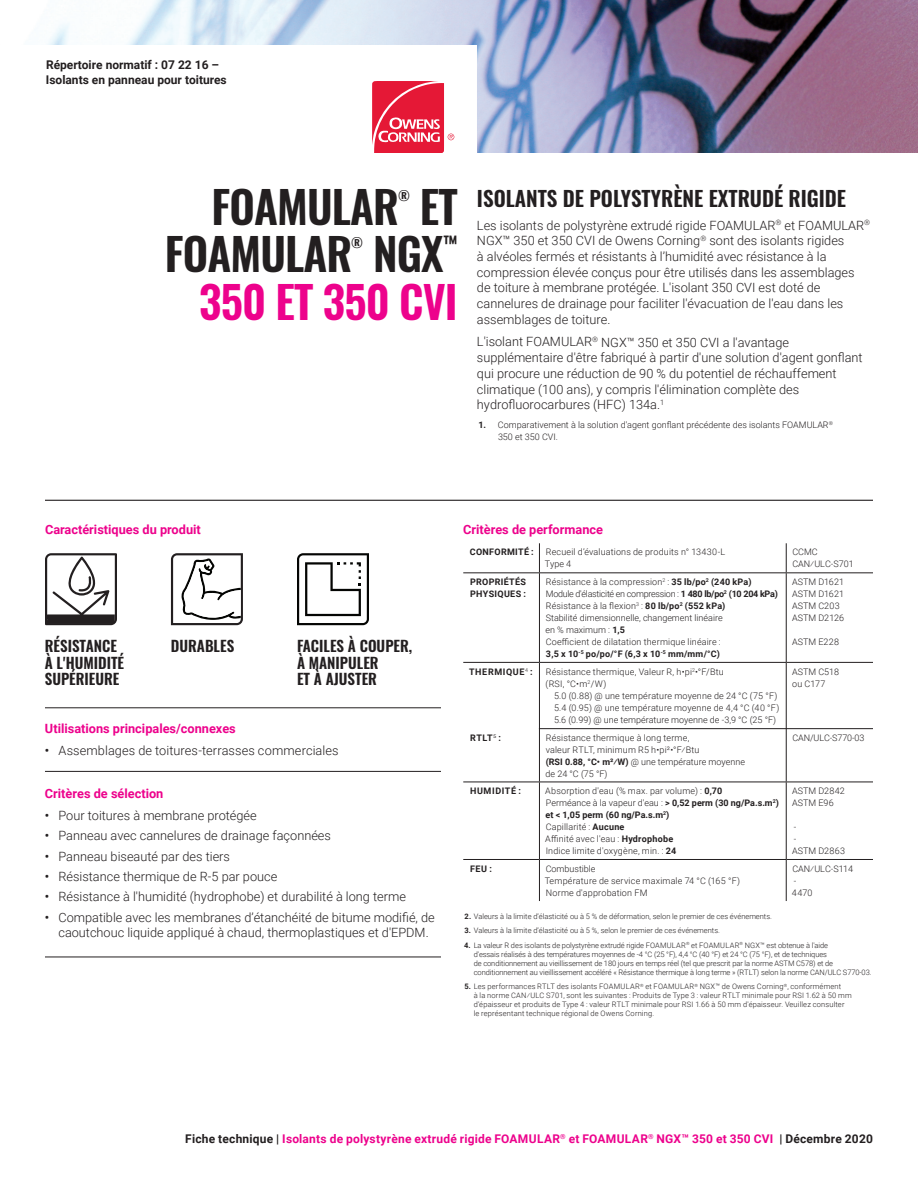
<style>
.page{position:relative;width:918px;height:1188px;background:#fff}
.page>*{position:absolute;margin:0;border:0;box-sizing:border-box;transform-origin:0 0}
.t1{font:600 44.4px "Oswald";letter-spacing:-.02em;color:#231f20}
.t2{font:600 44.4px "Oswald";letter-spacing:-.02em;color:#ed028c}
.t3{font:600 21px "Oswald";color:#231f20}
.t4{font:600 17.7px "Oswald";color:#231f20}
.t5{font:600 15px/16.5px "Oswald";color:#231f20}
.t6{font:600 13.35px "Oswald";color:#231f20}
.t7{font:300 12.75px/15.8px "Roboto";color:#231f20}
.t8{font:700 12.75px "Roboto";color:#ed028c}
.t9{font:700 12px "Roboto";letter-spacing:.02em;color:#ed028c}
.t10{font:700 12px/15px "Roboto";color:#231f20}
.t11{font:300 9px/12px "Roboto";letter-spacing:.01em;color:#231f20}
.t12{font:700 9px/12px "Roboto";letter-spacing:.035em;color:#231f20}
.t13{font:300 9px "Roboto";letter-spacing:-.01em;color:#231f20}
.t14{font:700 9px "Roboto";letter-spacing:.07em;color:#231f20}
.t15{font:700 9px "Roboto";letter-spacing:.065em;color:#231f20}
.t16{font:300 7.5px/9px "Roboto";color:#231f20}
.t17{font:300 7.5px/9px "Roboto";letter-spacing:.02em;color:#231f20}
.s1{font-weight:700}
.s2{font-weight:500}
.s3{font-weight:300}
.s4{color:#231f20}
</style>
<div class="page">
<hr style="left:45px;top:500px;width:828px;height:1px;background:#231f20">
<hr style="left:45px;top:707px;width:396px;height:1px;background:#231f20">
<hr style="left:45px;top:771px;width:396px;height:1px;background:#231f20">
<hr style="left:45px;top:957px;width:396px;height:1px;background:#231f20">
<img style="left:47px;top:0;width:871px;height:153px">
<svg style="left:45px;top:553px;width:72px;height:72px"></svg>
<svg style="left:171px;top:553px;width:72px;height:72px"></svg>
<svg style="left:297px;top:553px;width:72px;height:72px"></svg>
<svg style="left:539px;top:543px;width:1px;height:29px"></svg>
<svg style="left:786px;top:543px;width:1px;height:29px"></svg>
<hr style="left:463px;top:572px;width:76px;height:1px;background:#231f20">
<hr style="left:786px;top:572px;width:87px;height:1px;background:#231f20">
<hr style="left:463px;top:662px;width:76px;height:1px;background:#231f20">
<hr style="left:786px;top:662px;width:87px;height:1px;background:#231f20">
<hr style="left:463px;top:782px;width:76px;height:1px;background:#231f20">
<hr style="left:539px;top:782px;width:247px;height:1px;background:#231f20">
<hr style="left:539px;top:782px;width:1px;height:77px;background:#231f20">
<hr style="left:786px;top:782px;width:87px;height:1px;background:#231f20">
<hr style="left:786px;top:782px;width:1px;height:77px;background:#231f20">
<hr style="left:463px;top:859px;width:76px;height:1px;background:#231f20">
<hr style="left:539px;top:859px;width:247px;height:1px;background:#231f20">
<hr style="left:539px;top:860px;width:1px;height:41px;background:#231f20">
<hr style="left:786px;top:859px;width:87px;height:1px;background:#231f20">
<hr style="left:786px;top:860px;width:1px;height:41px;background:#231f20">
<hr style="left:539px;top:573px;width:1px;height:89px;background:#231f20">
<hr style="left:786px;top:573px;width:1px;height:89px;background:#231f20">
<hr style="left:539px;top:663px;width:1px;height:119px;background:#231f20">
<hr style="left:786px;top:663px;width:1px;height:119px;background:#231f20">
<hr style="left:539px;top:572px;width:247px;height:1px;background:#231f20">
<hr style="left:539px;top:662px;width:247px;height:1px;background:#231f20">
<hr style="left:539px;top:728px;width:334px;height:1px;background:#231f20">
<h3 class="t10" style="left:46px;top:57px;width:182px">Répertoire normatif : 07 22 16 –<br>Isolants en panneau pour toitures</h3>
<h1 class="t1" style="left:212px;top:184px;width:189px">FOAMULAR</h1>
<h3 class="t6" style="left:398px;top:189px;width:13px">®</h3>
<h1 class="t1" style="left:420px;top:184px;width:40px">ET</h1>
<h1 class="t1" style="left:165px;top:231px;width:189px">FOAMULAR</h1>
<h3 class="t6" style="left:351px;top:236px;width:13px">®</h3>
<h1 class="t1" style="left:373px;top:231px;width:72px">NGX</h1>
<h3 class="t4" style="left:443px;top:234px;width:16px">™</h3>
<h1 class="t2" style="left:199px;top:278px;width:260px">350 ET 350 CVI</h1>
<h2 class="t3" style="left:477px;top:187px;width:371px">ISOLANTS DE POLYSTYRÈNE EXTRUDÉ RIGIDE</h2>
<p class="t7" style="left:477px;top:217px;width:395px">Les isolants de polystyrène extrudé rigide FOAMULAR<sup>®</sup> et FOAMULAR<sup>® </sup>NGX™ 350 et 350 CVI de Owens Corning<sup>®</sup> sont des isolants rigides<br>à alvéoles fermés et résistants à l’humidité avec résistance à la compression élevée conçus pour être utilisés dans les assemblages de toiture à membrane protégée. L'isolant 350 CVI est doté de cannelures de drainage pour faciliter l'évacuation de l'eau dans les assemblages de toiture.</p>
<p class="t7" style="left:477px;top:334px;width:387px">L'isolant FOAMULAR<sup>®</sup> NGX™ 350 et 350 CVI a l'avantage supplémentaire d'être fabriqué à partir d'une solution d'agent gonflant qui procure une réduction de 90 % du potentiel de réchauffement climatique (100 ans), y compris l'élimination complète des hydrofluorocarbures (HFC) 134a.<sup>1</sup></p>
<p class="t11" style="left:498px;top:419px;width:336px;text-indent:-20px"><span class="s1">1.</span> Comparativement à la solution d'agent gonflant précédente des isolants FOAMULAR<sup>®<br></sup>350 et 350 CVI.</p>
<h3 class="t8" style="left:45px;top:521px;width:157px">Caractéristiques du produit</h3>
<h3 class="t5" style="left:45px;top:639px;width:81px">RÉSISTANCE<br>À L'HUMIDITÉ<br>SUPÉRIEURE</h3>
<h3 class="t5" style="left:297px;top:639px;width:117px">FACILES À COUPER,<br>À MANIPULER<br>ET À AJUSTER</h3>
<h3 class="t5" style="left:171px;top:639px;width:65px">DURABLES</h3>
<h3 class="t8" style="left:45px;top:719px;width:192px">Utilisations principales/connexes</h3>
<h3 class="t7" style="left:45px;top:742px;width:295px"><span class="s2">•</span> Assemblages de toitures-terrasses commerciales</h3>
<h3 class="t8" style="left:463px;top:521px;width:141px">Critères de performance</h3>
<p class="t12" style="left:470px;top:546px;width:65px">CONFORMITÉ :</p>
<p class="t11" style="left:545px;top:546px;width:182px">Recueil d’évaluations de produits n° 13430-L<br>Type 4</p>
<p class="t11" style="left:792px;top:546px;width:63px">CCMC<br>CAN/ULC-S701</p>
<p class="t12" style="left:470px;top:575px;width:58px">PROPRIÉTÉS<br>PHYSIQUES :</p>
<p class="t11" style="left:545px;top:575px;width:234px">Résistance à la compression<sup>2</sup> : <span class="s1">35 lb/po</span><sup>2</sup> <span class="s1">(240 kPa)<br></span>Module d'élasticité en compression : <span class="s1">1 480 lb/po</span><sup>2</sup> <span class="s1">(10 204 kPa)<br></span>Résistance à la flexion<sup>3</sup> : <span class="s1">80 lb/po</span><sup>2</sup> <span class="s1">(552 kPa)<br></span>Stabilité dimensionnelle, changement linéaire<br>en % maximum : <span class="s1">1,5<br></span>Coefficient de dilatation thermique linéaire :<br><span class="s1">3,5 x 10</span><sup>-5</sup> <span class="s1">po/po/°F (6,3 x 10</span><sup>-5</sup> <span class="s1">mm/mm/°C)</span></p>
<p class="t11" style="left:792px;top:575px;width:54px">ASTM D1621<br>ASTM D1621<br>ASTM C203<br>ASTM D2126</p>
<p class="t11" style="left:792px;top:635px;width:48px">ASTM E228</p>
<p class="t14" style="left:469px;top:665px;width:65px">THERMIQUE<sup>4</sup> :</p>
<p class="t12" style="left:470px;top:731px;width:33px">RTLT<span class="s3">5</span> :</p>
<p class="t11" style="left:546px;top:665px;width:180px">Résistance thermique, Valeur R, h•pi<sup>2</sup>•°F/Btu (RSI, °C•m<sup>2</sup>/W)</p>
<p class="t11" style="left:554px;top:689px;width:227px">5.0 (0.88) @ une température moyenne de 24 °C (75 °F)<br>5.4 (0.95) @ une température moyenne de 4,4 °C (40 °F)<br>5.6 (0.99) @ une température moyenne de -3,9 °C (25 °F)</p>
<p class="t11" style="left:546px;top:731px;width:201px">Résistance thermique à long terme,<br>valeur RTLT, minimum R5 h•pi2•°F/Btu<br><span class="s1">(RSI 0.88, °C• m2/W)</span> @ une température moyenne de 24 °C (75 °F)</p>
<p class="t11" style="left:792px;top:665px;width:48px">ASTM C518 ou C177</p>
<p class="t13" style="left:792px;top:731px;width:74px">CAN/ULC-S770-03</p>
<h3 class="t8" style="left:45px;top:784px;width:120px">Critères de sélection</h3>
<h3 class="t7" style="left:45px;top:807px;width:213px"><span class="s2">•</span> Pour toitures à membrane protégée</h3>
<h3 class="t7" style="left:45px;top:827px;width:288px"><span class="s2">•</span> Panneau avec cannelures de drainage façonnées</h3>
<h3 class="t7" style="left:45px;top:848px;width:187px"><span class="s2">•</span> Panneau biseauté par des tiers</h3>
<h3 class="t7" style="left:45px;top:868px;width:234px"><span class="s2">•</span> Résistance thermique de R-5 par pouce</h3>
<h3 class="t7" style="left:45px;top:888px;width:363px"><span class="s2">•</span> Résistance à l'humidité (hydrophobe) et durabilité à long terme</h3>
<h3 class="t7" style="left:45px;top:909px;width:391px;line-height:15px;text-align:center"><span class="s2">•</span> Compatible avec les membranes d’étanchéité de bitume modifié, de caoutchouc liquide appliqué à chaud, thermoplastiques et d'EPDM.</h3>
<p class="t15" style="left:470px;top:785px;width:52px">HUMIDITÉ :</p>
<p class="t11" style="left:545px;top:785px;width:235px">Absorption d'eau (% max. par volume) : <span class="s1">0,70<br></span>Perméance à la vapeur d'eau : <span class="s1">&gt; 0,52 perm (30 ng/Pa.s.m</span><sup>2</sup><span class="s1">) et &lt; 1,05 perm (60 ng/Pa.s.m</span><sup>2</sup><span class="s1">)<br></span>Capillarité : <span class="s1">Aucune<br></span>Affinité avec l'eau : <span class="s1">Hydrophobe<br></span>Indice limite d'oxygène, min. : <span class="s1">24</span></p>
<p class="t11" style="left:792px;top:785px;width:54px">ASTM D2842<br>ASTM E96</p>
<p class="t11" style="left:792px;top:821px;width:55px">-<br>-<br>ASTM D2863</p>
<p class="t12" style="left:470px;top:862px;width:24px">FEU :</p>
<p class="t11" style="left:545px;top:862px;width:197px">Combustible<br>Température de service maximale 74 °C (165 °F)<br>Norme d'approbation FM</p>
<p class="t11" style="left:792px;top:862px;width:63px">CAN/ULC-S114 -<br>4470</p>
<p class="t16" style="left:464px;top:912px;width:309px"><span class="s1">2.</span> Valeurs à la limite d’élasticité ou à 5 % de déformation, selon le premier de ces événements.</p>
<p class="t16" style="left:464px;top:926px;width:257px"><span class="s1">3.</span> Valeurs à la limite d’élasticité ou à 5 %, selon le premier de ces événements.</p>
<p class="t16" style="left:474px;top:940px;width:399px;text-indent:-10px"><span class="s1">4.</span> La valeur R des isolants de polystyrène extrudé rigide FOAMULAR<sup>®</sup> et FOAMULAR<sup>®</sup> NGX™ est obtenue à l'aide<br>d'essais réalisés à des températures moyennes de -4 °C (25 °F), 4,4 °C (40 °F) et 24 °C (75 °F), et de techniques<br>de conditionnement au vieillissement de 180 jours en temps réel (tel que prescrit par la norme ASTM C578) et de conditionnement au vieillissement accéléré « Résistance thermique à long terme » (RTLT) selon la norme CAN/ULC S770-03.</p>
<p class="t17" style="left:474px;top:982px;width:379px;text-indent:-9px"><span class="s1">5.</span> Les performances RTLT des isolants FOAMULAR<sup>®</sup> et FOAMULAR<sup>®</sup> NGX™ de Owens Corning<sup>®</sup>, conformément<br>à la norme CAN/ULC S701, sont les suivantes : Produits de Type 3 : valeur RTLT minimale pour RSI 1.62 à 50 mm d'épaisseur et produits de Type 4 : valeur RTLT minimale pour RSI 1.66 à 50 mm d'épaisseur. Veuillez consulter le représentant technique régional de Owens Corning.</p>
<h3 class="t9" style="left:185px;top:1130px;width:689px"><span class="s4">Fiche technique |</span> Isolants de polystyrène extrudé rigide FOAMULAR<sup>®</sup> et FOAMULAR<sup>®</sup> NGX™ 350 et 350 CVI <span class="s4">| Décembre 2020</span></h3>
</div>
